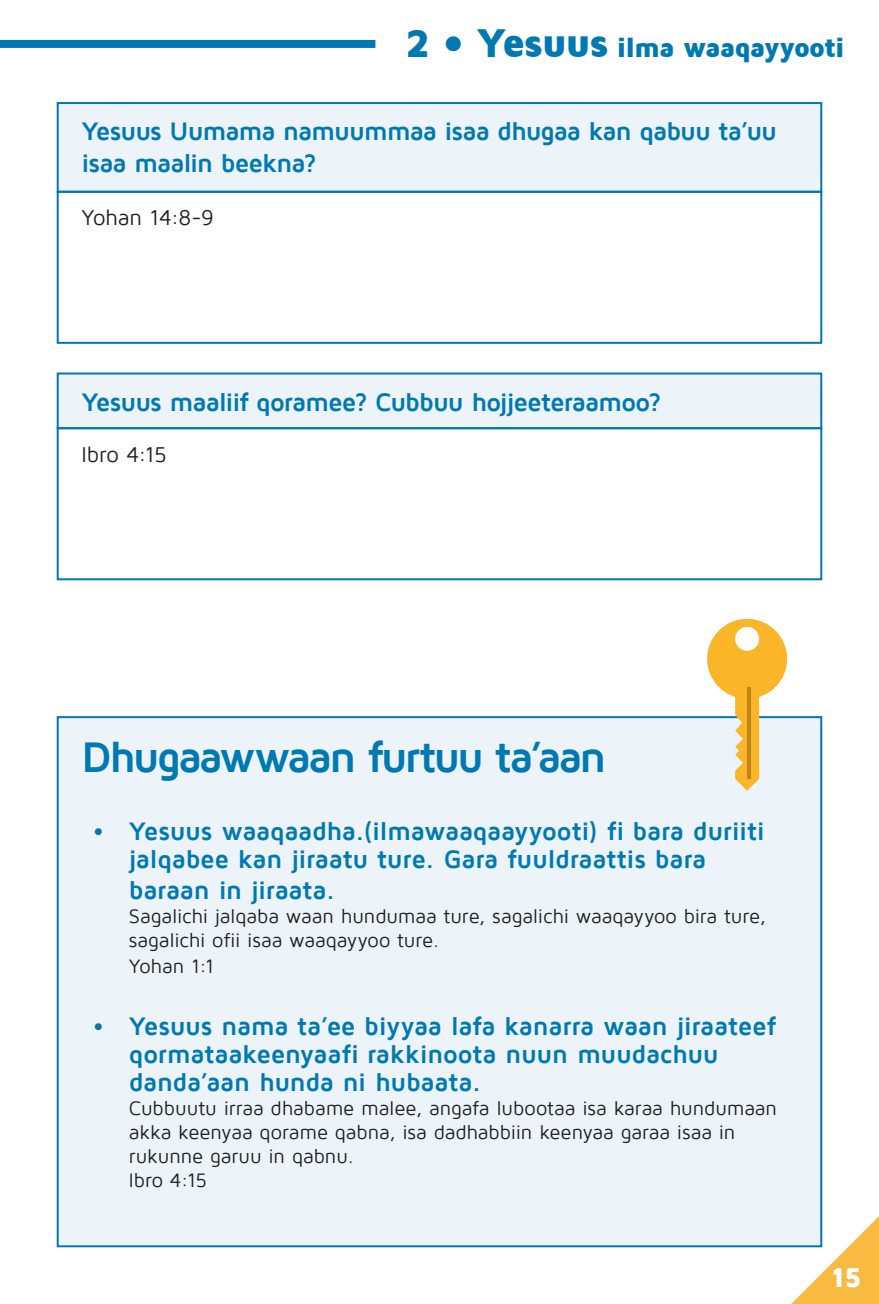
<style>
.page{position:relative;width:879px;height:1304px;background:#fff}
.page>*{position:absolute;margin:0;border:0;box-sizing:border-box;transform-origin:0 0}
.Sub_Heading{font:700 44px "Maven Pro";letter-spacing:-.065em;color:#0079b2}
.t1{font:900 28px "Maven Pro";letter-spacing:-.045em;color:#0079b2}
.t2{font:900 28px "Maven Pro";color:#fff}
.Question{font:700 26px/28px "Maven Pro";letter-spacing:-.02em;color:#0079b2}
.Question-2{font:700 26px/31.2px "Maven Pro";letter-spacing:-.04em;color:#0079b2}
.t3{font:22px "Maven Pro";letter-spacing:-.01em;color:#231f20}
.t4{font:20px/24px "Maven Pro";letter-spacing:-.005em;color:#231f20}
.s1{font-size:41.2px}
</style>
<div class="page">
<div style="left:56px;top:102px;width:767px;height:88px;background:#edf4f9"></div>
<svg style="left:56px;top:190px;width:767px;height:154px"></svg>
<div style="left:0;top:40px;width:375px;height:8px;background:#0079b2"></div>
<div style="left:56px;top:372px;width:767px;height:54px;background:#edf4f9"></div>
<svg style="left:56px;top:426px;width:767px;height:155px"></svg>
<div style="left:56px;top:716px;width:767px;height:532px;background:#edf4f9"></div>
<svg style="left:707px;top:619px;width:80px;height:172px"></svg>
<hr style="left:747px;top:687px;width:4px;height:92px;background:#bc8515">
<svg style="left:747px;top:1199px;width:132px;height:105px"></svg>
<p class="t1" style="left:405px;top:32px;width:441px"><span class="s1">2 • Yesuus</span> ilma waaqayyooti</p>
<p class="Question-2" style="left:81px;top:116px;width:697px">Yesuus Uumama namuummaa isaa dhugaa kan qabuu ta’uu isaa maalin beekna?</p>
<p class="t3" style="left:81px;top:206px;width:134px">Yohan 14:8-9</p>
<p class="Question-2" style="left:81px;top:387px;width:581px">Yesuus maaliif qoramee? Cubbuu hojjeeteraamoo?</p>
<p class="t3" style="left:81px;top:443px;width:87px">Ibro 4:15</p>
<p class="Sub_Heading" style="left:81px;top:734px;width:527px">Dhugaawwaan furtuu ta’aan</p>
<p class="Question" style="left:129px;top:817px;width:637px;text-indent:-36px">• Yesuus waaqaadha.(ilmawaaqaayyooti) fi bara duriiti jalqabee kan jiraatu ture. Gara fuuldraattis bara</p>
<p class="Question" style="left:129px;top:876px;width:208px">baraan in jiraata.</p>
<p class="t4" style="left:129px;top:904px;width:639px">Sagalichi jalqaba waan hundumaa ture, sagalichi waaqayyoo bira ture, sagalichi ofii isaa waaqayyoo ture.</p>
<p class="t4" style="left:129px;top:955px;width:87px">Yohan 1:1</p>
<p class="Question" style="left:129px;top:1013px;width:648px;text-indent:-36px">• Yesuus nama ta’ee biyyaa lafa kanarra waan jiraateef qormataakeenyaafi rakkinoota nuun muudachuu danda’aan hunda ni hubaata.</p>
<p class="t4" style="left:129px;top:1097px;width:650px">Cubbuutu irraa dhabame malee, angafa lubootaa isa karaa hundumaan akka keenyaa qorame qabna, isa dadhabbiin keenyaa garaa isaa in rukunne garuu in qabnu.<br>Ibro 4:15</p>
<h2 class="t2" style="left:831px;top:1262px;width:33px">15</h2>
</div>
